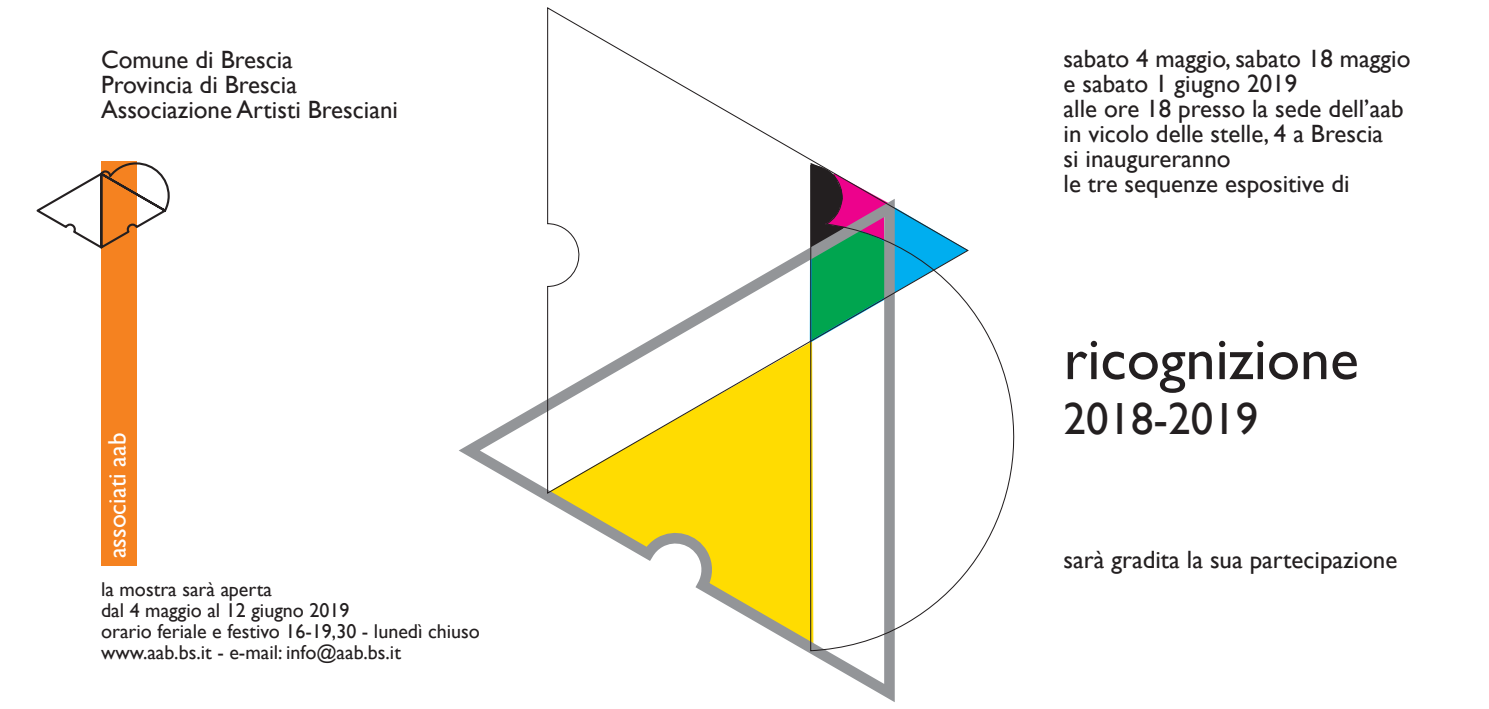
<style>
.page{position:relative;width:1489px;height:709px;background:#fff}
.page>*{position:absolute;margin:0;border:0;box-sizing:border-box;transform-origin:0 0}
.t1{font:60px "Gill Sans";color:#231f20}
.t2{font:45px "Gill Sans";color:#231f20}
.t3{font:25px/25px "Gill Sans";color:#231f20}
.t4{font:25px "Gill Sans";color:#fff}
.t5{font:20px/21.2px "Gill Sans";color:#231f20}
</style>
<div class="page">
<div style="left:101px;top:161px;width:35px;height:404px;background:#f58220"></div>
<svg style="left:36px;top:161px;width:134px;height:90px"></svg>
<svg style="left:459px;top:400px;width:436px;height:302px"></svg>
<svg style="left:546px;top:7px;width:273px;height:488px"></svg>
<svg style="left:809px;top:164px;width:206px;height:488px"></svg>
<p class="t3" style="left:101px;top:47px;width:298px">Comune di Brescia<br>Provincia di Brescia<br>Associazione Artisti Bresciani</p>
<p class="t4" style="left:102px;top:558px;width:127px;rotate:-90deg">associati aab</p>
<p class="t5" style="left:101px;top:578px;width:380px">la mostra sarà aperta<br>dal 4 maggio al 12 giugno 2019<br>orario feriale e festivo 16-19,30 - lunedì chiuso www.aab.bs.it - e-mail: info@aab.bs.it</p>
<p class="t3" style="left:1063px;top:46px;width:348px">sabato 4 maggio, sabato 18 maggio e sabato 1 giugno 2019<br>alle ore 18 presso la sede dell’aab in vicolo delle stelle, 4 a Brescia<br>si inaugureranno<br>le tre sequenze espositive di</p>
<h1 class="t1" style="left:1063px;top:323px;width:297px">ricognizione</h1>
<h2 class="t2" style="left:1063px;top:392px;width:196px">2018-2019</h2>
<p class="t3" style="left:1063px;top:547px;width:335px">sarà gradita la sua partecipazione</p>
</div>
